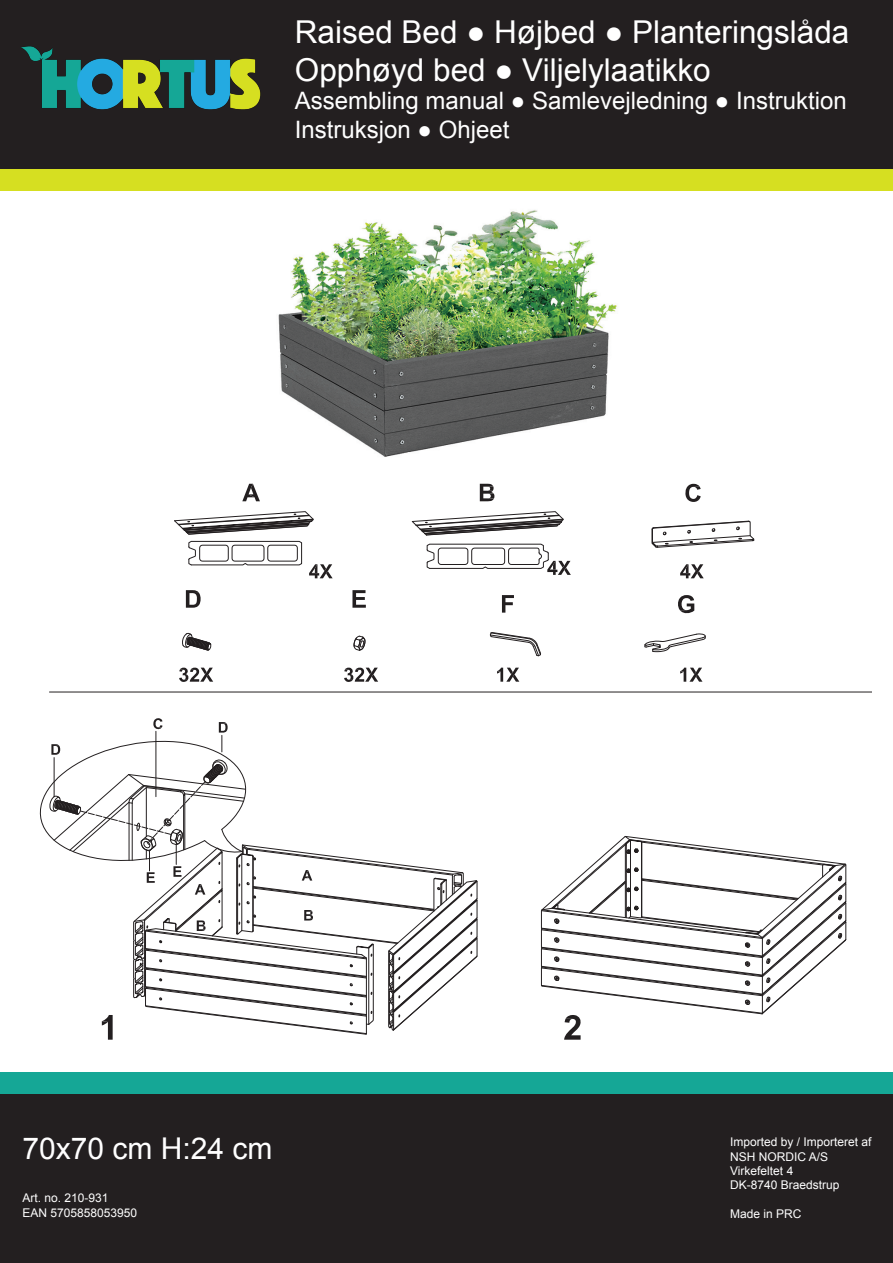
<style>
.page{position:relative;width:893px;height:1263px;background:#fff}
.page>*{position:absolute;margin:0;border:0;box-sizing:border-box;transform-origin:0 0}
.t1{font:31.5px/37.8px "Arial";color:#fff}
.t2{font:30px "Arial";color:#fff}
.t3{font:24px/28.8px "Arial";color:#fff}
.t4{font:12px/14.4px "Arial";color:#fff}
</style>
<div class="page">
<div style="left:0;top:0;width:893px;height:170px;background:#231f20"></div>
<img style="left:21px;top:46px;width:239px;height:64px">
<div style="left:0;top:1093px;width:893px;height:170px;background:#231f20"></div>
<div style="left:0;top:169px;width:893px;height:22px;background:#d6df21"></div>
<div style="left:0;top:1072px;width:893px;height:21px;background:#15a796"></div>
<hr style="left:49px;top:691px;width:823px;height:1px;background:#231f20">
<svg style="left:242px;top:484px;width:18px;height:17px"></svg>
<svg style="left:480px;top:484px;width:15px;height:18px"></svg>
<svg style="left:685px;top:484px;width:16px;height:18px"></svg>
<svg style="left:186px;top:590px;width:15px;height:18px"></svg>
<svg style="left:352px;top:590px;width:14px;height:18px"></svg>
<svg style="left:309px;top:564px;width:24px;height:14px"></svg>
<svg style="left:680px;top:564px;width:24px;height:14px"></svg>
<svg style="left:179px;top:667px;width:34px;height:15px"></svg>
<svg style="left:344px;top:667px;width:34px;height:15px"></svg>
<svg style="left:182px;top:632px;width:30px;height:19px"></svg>
<svg style="left:502px;top:595px;width:12px;height:18px"></svg>
<svg style="left:497px;top:668px;width:22px;height:14px"></svg>
<svg style="left:353px;top:635px;width:13px;height:16px"></svg>
<svg style="left:490px;top:632px;width:51px;height:24px"></svg>
<svg style="left:678px;top:595px;width:16px;height:19px"></svg>
<svg style="left:680px;top:668px;width:22px;height:14px"></svg>
<svg style="left:644px;top:633px;width:62px;height:20px"></svg>
<svg style="left:174px;top:511px;width:140px;height:24px"></svg>
<svg style="left:411px;top:511px;width:153px;height:25px"></svg>
<svg style="left:188px;top:541px;width:114px;height:24px"></svg>
<svg style="left:427px;top:544px;width:144px;height:31px"></svg>
<svg style="left:651px;top:520px;width:104px;height:28px"></svg>
<svg style="left:540px;top:836px;width:307px;height:204px"></svg>
<svg style="left:39px;top:718px;width:438px;height:322px"></svg>
<img style="left:278px;top:210px;width:339px;height:247px">
<h1 class="t1" style="left:295px;top:13px;width:556px">Raised Bed ● Højbed ● Planteringslåda<br>Opphøyd bed ● Viljelylaatikko</h1>
<h3 class="t3" style="left:295px;top:87px;width:553px">Assembling manual ● Samlevejledning ● Instruktion<br>Instruksjon ● Ohjeet</h3>
<h2 class="t2" style="left:22px;top:1129px;width:252px">70x70 cm H:24 cm</h2>
<p class="t4" style="left:22px;top:1191px;width:116px">Art. no. 210-931<br>EAN 5705858053950</p>
<p class="t4" style="left:730px;top:1135px;width:143px">Imported by / Importeret af<br>NSH NORDIC A/S<br>Virkefeltet 4<br>DK-8740 Braedstrup</p>
<p class="t4" style="left:730px;top:1207px;width:73px">Made in PRC</p>
</div>
